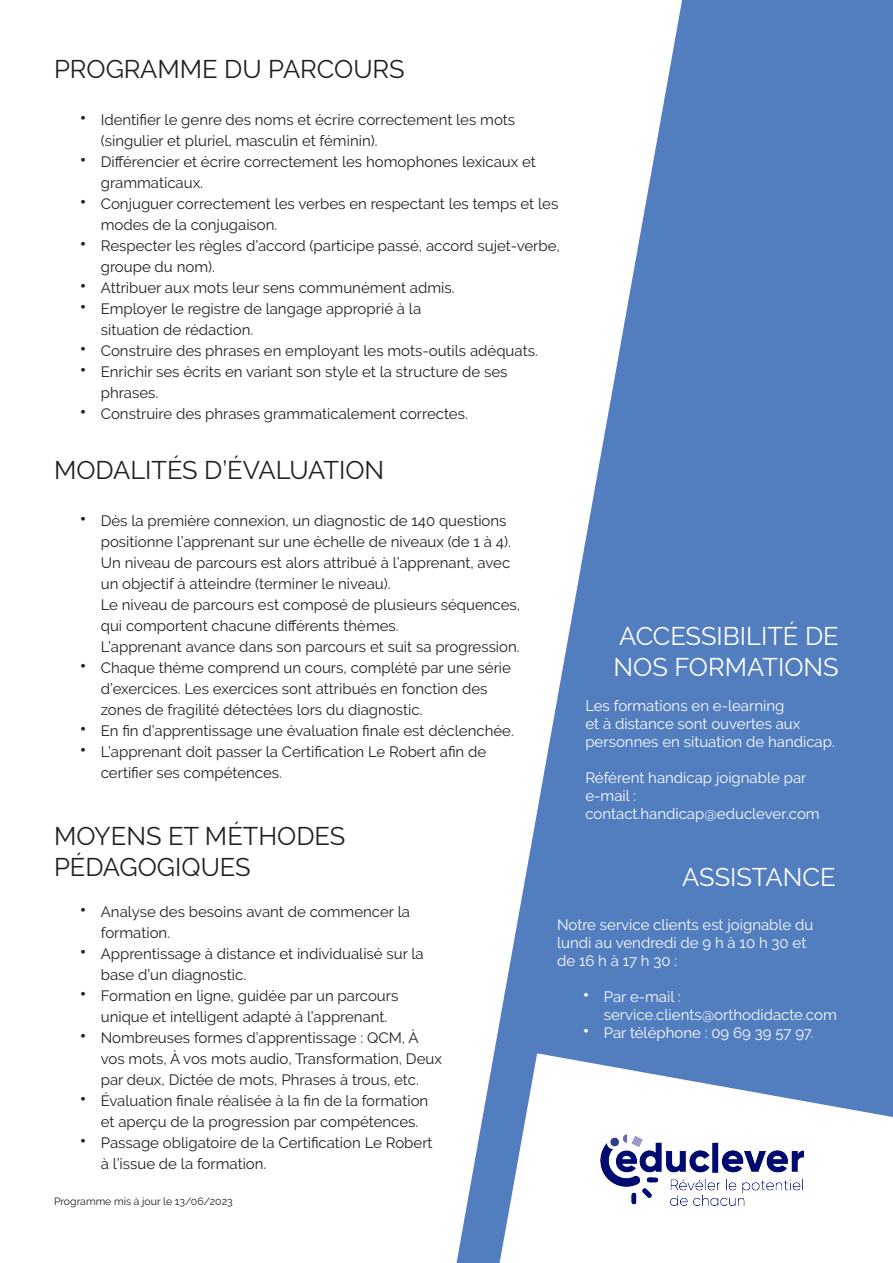
<style>
.page{position:relative;width:893px;height:1263px;background:#fff}
.page>*{position:absolute;margin:0;border:0;box-sizing:border-box;transform-origin:0 0}
.t1{font:25.5px/30.6px "Raleway";color:#231f20}
.t2{font:25.5px/30.6px "Raleway";color:#fff}
.t3{font:15px/21px "Raleway";color:#231f20}
.sous_paragraphe{font:15px/18px "Raleway";color:#fff}
.sous_paragraphe-2{font:10.5px "Raleway";color:#231f20}
.s1{font-size:21px}
</style>
<div class="page">
<svg style="left:457px;top:0;width:436px;height:1263px;fill:#527dbf"></svg>
<svg style="left:500px;top:1053px;width:393px;height:210px"></svg>
<img style="left:601px;top:1134px;width:203px;height:71px">
<p class="t1" style="left:54px;top:54px;width:352px">PROGRAMME DU PARCOURS</p>
<p class="t3" style="left:101px;top:109px;width:416px;text-indent:-21px"><span class="s1">•</span> Identifier le genre des noms et écrire correctement les mots (singulier et pluriel, masculin et féminin).</p>
<p class="t3" style="left:101px;top:151px;width:437px;text-indent:-21px"><span class="s1">•</span> Différencier et écrire correctement les homophones lexicaux et grammaticaux.</p>
<p class="t3" style="left:101px;top:193px;width:459px;text-indent:-21px"><span class="s1">•</span> Conjuguer correctement les verbes en respectant les temps et les modes de la conjugaison.</p>
<p class="t3" style="left:101px;top:235px;width:461px;text-indent:-21px"><span class="s1">•</span> Respecter les règles d’accord (participe passé, accord sujet-verbe, groupe du nom).</p>
<p class="t3" style="left:80px;top:277px;width:377px"><span class="s1">•</span> Attribuer aux mots leur sens communément admis.</p>
<p class="t3" style="left:101px;top:298px;width:322px;text-indent:-21px"><span class="s1">•</span> Employer le registre de langage approprié à la situation de rédaction.</p>
<p class="t3" style="left:80px;top:340px;width:460px"><span class="s1">•</span> Construire des phrases en employant les mots-outils adéquats.</p>
<p class="t3" style="left:101px;top:361px;width:408px;text-indent:-21px"><span class="s1">•</span> Enrichir ses écrits en variant son style et la structure de ses phrases.</p>
<p class="t3" style="left:80px;top:403px;width:390px"><span class="s1">•</span> Construire des phrases grammaticalement correctes.</p>
<p class="t1" style="left:54px;top:454px;width:332px">MODALITÉS D’ÉVALUATION</p>
<p class="t3" style="left:101px;top:510px;width:421px;text-indent:-21px"><span class="s1">•</span> Dès la première connexion, un diagnostic de 140 questions positionne l’apprenant sur une échelle de niveaux (de 1 à 4).<br>Un niveau de parcours est alors attribué à l’apprenant, avec un objectif à atteindre (terminer le niveau).<br>Le niveau de parcours est composé de plusieurs séquences, qui comportent chacune différents thèmes.<br>L’apprenant avance dans son parcours et suit sa progression.</p>
<p class="t3" style="left:101px;top:657px;width:412px;text-indent:-21px"><span class="s1">•</span> Chaque thème comprend un cours, complété par une série d’exercices. Les exercices sont attribués en fonction des zones de fragilité détectées lors du diagnostic.</p>
<p class="t3" style="left:80px;top:720px;width:436px"><span class="s1">•</span> En fin d’apprentissage une évaluation finale est déclenchée.</p>
<p class="t3" style="left:101px;top:741px;width:387px;text-indent:-21px"><span class="s1">•</span> L’apprenant doit passer la Certification Le Robert afin de certifier ses compétences.</p>
<p class="t1" style="left:54px;top:821px;width:293px">MOYENS ET MÉTHODES<br>PÉDAGOGIQUES</p>
<p class="t3" style="left:101px;top:901px;width:311px;text-indent:-21px"><span class="s1">•</span> Analyse des besoins avant de commencer la formation.</p>
<p class="t3" style="left:101px;top:943px;width:324px;text-indent:-21px"><span class="s1">•</span> Apprentissage à distance et individualisé sur la base d’un diagnostic.</p>
<p class="t3" style="left:101px;top:985px;width:299px;text-indent:-21px"><span class="s1">•</span> Formation en ligne, guidée par un parcours unique et intelligent adapté à l’apprenant.</p>
<p class="t3" style="left:101px;top:1027px;width:343px;text-indent:-21px"><span class="s1">•</span> Nombreuses formes d’apprentissage : QCM, À vos mots, À vos mots audio, Transformation, Deux par deux, Dictée de mots, Phrases à trous, etc.</p>
<p class="t3" style="left:101px;top:1090px;width:329px;text-indent:-21px"><span class="s1">•</span> Évaluation finale réalisée à la fin de la formation et aperçu de la progression par compétences.</p>
<p class="t3" style="left:101px;top:1132px;width:333px;text-indent:-21px"><span class="s1">•</span> Passage obligatoire de la Certification Le Robert à l’issue de la formation.</p>
<p class="sous_paragraphe-2" style="left:54px;top:1195px;width:180px">Programme mis à jour le 13/06/2023</p>
<p class="t2" style="left:613px;top:621px;width:227px">ACCESSIBILITÉ DE<br>NOS FORMATIONS</p>
<p class="sous_paragraphe" style="left:585px;top:697px;width:251px">Les formations en e-learning<br>et à distance sont ouvertes aux personnes en situation de handicap.</p>
<p class="sous_paragraphe" style="left:585px;top:769px;width:236px">Référent handicap joignable par e-mail : contact.handicap@educlever.com</p>
<p class="t2" style="left:682px;top:862px;width:155px">ASSISTANCE</p>
<p class="sous_paragraphe" style="left:557px;top:916px;width:258px">Notre service clients est joignable du lundi au vendredi de 9 h à 10 h 30 et de 16 h à 17 h 30 :</p>
<p class="sous_paragraphe" style="left:604px;top:988px;width:234px;text-indent:-21px"><span class="s1">•</span> Par e-mail : service.clients@orthodidacte.com</p>
<p class="sous_paragraphe" style="left:583px;top:1024px;width:233px"><span class="s1">•</span> Par téléphone : 09 69 39 57 97.</p>
</div>
